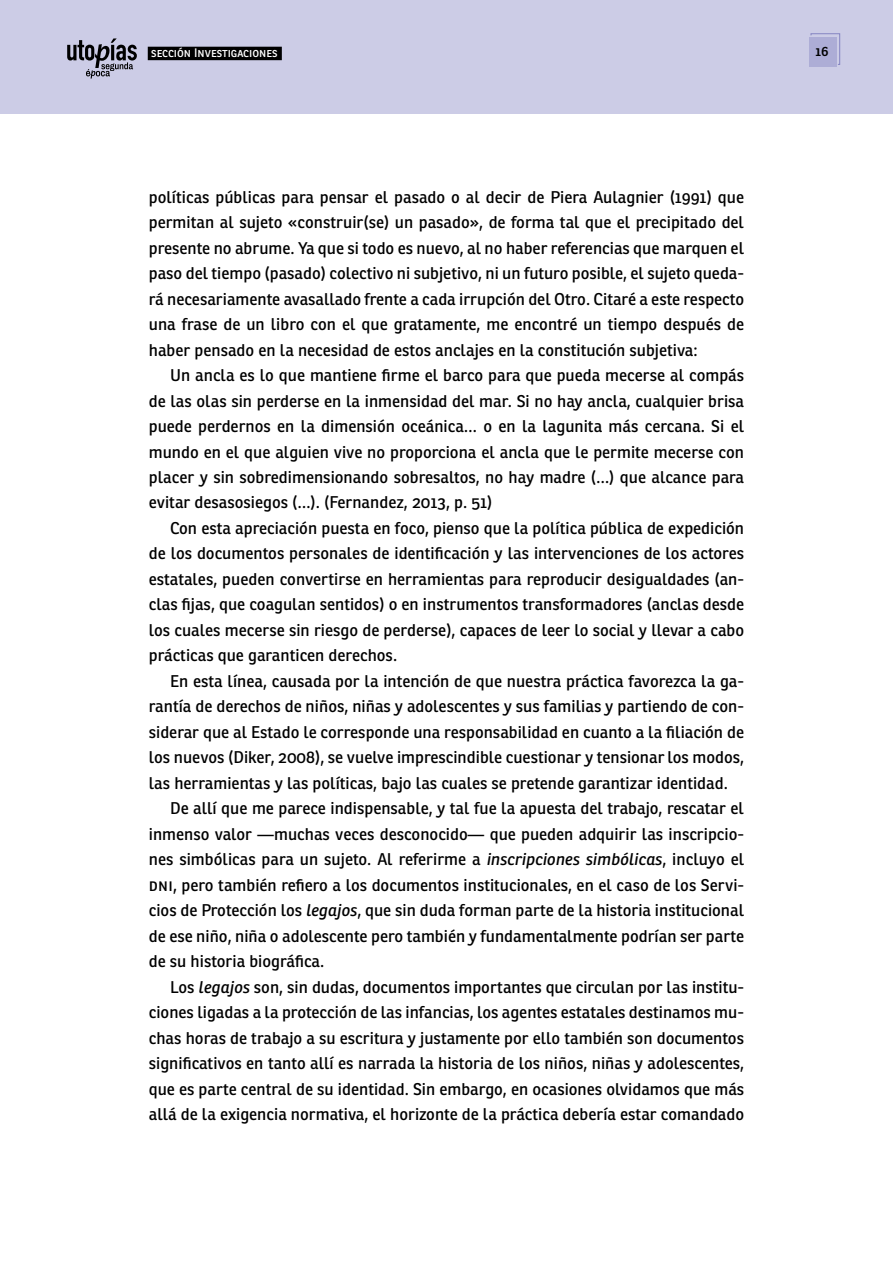
<style>
.page{position:relative;width:893px;height:1263px;background:#fff}
.page>*{position:absolute;margin:0;border:0;box-sizing:border-box;transform-origin:0 0}
.t1{font:16.5px/25.5px "Ronnia";color:#000;text-align:justify}
.t2{font:600 13.2px "Ronnia";color:#000}
.t3{font:12px "Ronnia";color:#fff}
.s1{font-style:italic}
</style>
<div class="page">
<div style="left:0;top:0;width:893px;height:113px;background:#cccce6"></div>
<div style="left:809px;top:38px;width:27px;height:29px;background:#adadd6"></div>
<svg style="left:810px;top:33px;width:30px;height:32px"></svg>
<svg style="left:67px;top:38px;width:70px;height:41px"></svg>
<div style="left:148px;top:47px;width:134px;height:13px;background:#000"></div>
<p class="t3" style="left:151px;top:46px;width:128px">sección Investigaciones</p>
<p class="t2" style="left:815px;top:44px;width:14px">16</p>
<p class="t1" style="left:149px;top:184px;width:597px">políticas públicas para pensar el pasado o al decir de Piera Aulagnier (1991) que permitan al sujeto «construir(se) un pasado», de forma tal que el precipitado del presente no abrume. Ya que si todo es nuevo, al no haber referencias que marquen el paso del tiempo (pasado) colectivo ni subjetivo, ni un futuro posible, el sujeto queda&shy;rá necesariamente avasallado frente a cada irrupción del Otro. Citaré a este respecto una frase de un libro con el que gratamente, me encontré un tiempo después de haber pensado en la necesidad de estos anclajes en la constitución subjetiva:</p>
<p class="t1" style="left:149px;top:362px;width:597px;text-indent:21px">Un ancla es lo que mantiene firme el barco para que pueda mecerse al compás de las olas sin perderse en la inmensidad del mar. Si no hay ancla, cualquier brisa puede perdernos en la dimensión oceánica… o en la lagunita más cercana. Si el mundo en el que alguien vive no proporciona el ancla que le permite mecerse con placer y sin sobredimensionando sobresaltos, no hay madre (…) que alcance para evitar desasosiegos (…). (Fernandez, 2013, p. 51)</p>
<p class="t1" style="left:149px;top:515px;width:597px;text-indent:21px">Con esta apreciación puesta en foco, pienso que la política pública de expedición de los documentos personales de identificación y las intervenciones de los actores estatales, pueden convertirse en herramientas para reproducir desigualdades (an&shy;clas fijas, que coagulan sentidos) o en instrumentos transformadores (anclas desde los cuales mecerse sin riesgo de perderse), capaces de leer lo social y llevar a cabo prácticas que garanticen derechos.</p>
<p class="t1" style="left:170px;top:668px;width:575px">En esta línea, causada por la intención de que nuestra práctica favorezca la ga-</p>
<p class="t1" style="left:149px;top:694px;width:597px">rantía de derechos de niños, niñas y adolescentes y sus familias y partiendo de con-</p>
<p class="t1" style="left:149px;top:719px;width:597px">siderar que al Estado le corresponde una responsabilidad en cuanto a la filiación de</p>
<p class="t1" style="left:149px;top:745px;width:597px">los nuevos (Diker, 2008), se vuelve imprescindible cuestionar y tensionar los modos,</p>
<p class="t1" style="left:149px;top:770px;width:581px">las herramientas y las políticas, bajo las cuales se pretende garantizar identidad.</p>
<p class="t1" style="left:170px;top:796px;width:575px">De allí que me parece indispensable, y tal fue la apuesta del trabajo, rescatar el</p>
<p class="t1" style="left:149px;top:821px;width:597px">inmenso valor —muchas veces desconocido— que pueden adquirir las inscripcio-</p>
<p class="t1" style="left:149px;top:847px;width:597px">nes simbólicas para un sujeto. Al referirme a <span class="s1">inscripciones simbólicas</span>, incluyo el</p>
<p class="t1" style="left:149px;top:872px;width:597px">dni, pero también refiero a los documentos institucionales, en el caso de los Servi-</p>
<p class="t1" style="left:149px;top:898px;width:597px">cios de Protección los <span class="s1">legajos</span>, que sin duda forman parte de la historia institucional</p>
<p class="t1" style="left:149px;top:923px;width:597px">de ese niño, niña o adolescente pero también y fundamentalmente podrían ser parte</p>
<p class="t1" style="left:149px;top:949px;width:177px">de su historia biográfica.</p>
<p class="t1" style="left:170px;top:974px;width:576px">Los <span class="s1">legajos</span> son, sin dudas, documentos importantes que circulan por las institu-</p>
<p class="t1" style="left:149px;top:1000px;width:597px">ciones ligadas a la protección de las infancias, los agentes estatales destinamos mu-</p>
<p class="t1" style="left:149px;top:1025px;width:597px">chas horas de trabajo a su escritura y justamente por ello también son documentos</p>
<p class="t1" style="left:149px;top:1051px;width:597px">significativos en tanto allí es narrada la historia de los niños, niñas y adolescentes,</p>
<p class="t1" style="left:149px;top:1076px;width:597px">que es parte central de su identidad. Sin embargo, en ocasiones olvidamos que más</p>
<p class="t1" style="left:149px;top:1102px;width:597px">allá de la exigencia normativa, el horizonte de la práctica debería estar comandado</p>
</div>
